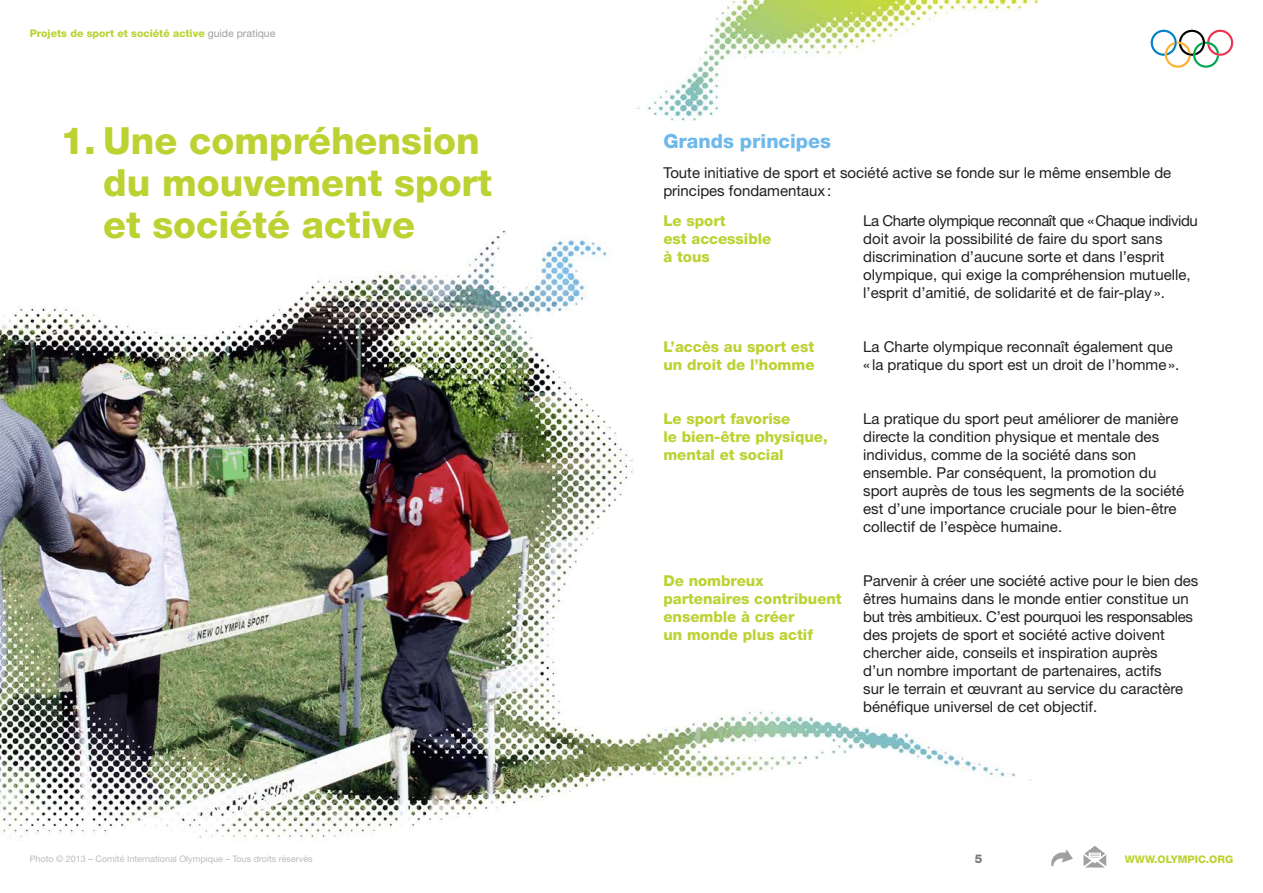
<style>
.page{position:relative;width:1263px;height:893px;background:#fff}
.page>*{position:absolute;margin:0;border:0;box-sizing:border-box;transform-origin:0 0}
.t1{font:800 37.5px/42px "Helvetica Neue LT Std";color:#bcd232}
.t2{font:800 19.5px "Helvetica Neue LT Std";color:#6eb8eb}
.t3{font:15px/18px "Helvetica Neue LT Std";color:#231f20}
.t4{font:800 15px/18px "Helvetica Neue LT Std";color:#bcd232}
.t5{font:800 12px "Helvetica Neue LT Std";color:#777776}
.t6{font:800 10.5px "Helvetica Neue LT Std";color:#bcd232}
.t7{font:9px "Helvetica Neue LT Std";color:#bbb}
.s1{font-weight:400;color:#a0a09f}
</style>
<div class="page">
<img style="left:0;top:0;width:1234px;height:868px">
<svg style="left:1151px;top:30px;width:82px;height:38px"></svg>
<svg style="left:1083px;top:846px;width:23px;height:21px"></svg>
<svg style="left:1051px;top:849px;width:22px;height:17px"></svg>
<p class="t6" style="left:30px;top:27px;width:247px">Projets de sport et société active <span class="s1">guide pratique</span></p>
<h1 class="t1" style="left:103px;top:119px;width:390px;text-indent:-43px">1. Une compréhension du mouvement sport et société active</h1>
<h2 class="t2" style="left:663px;top:129px;width:169px">Grands principes</h2>
<p class="t3" style="left:663px;top:163px;width:509px">Toute initiative de sport et société active se fonde sur le même ensemble de principes fondamentaux:</p>
<p class="t3" style="left:863px;top:211px;width:336px">La Charte olympique reconnaît que «Chaque individu doit avoir la possibilité de faire du sport sans discrimination d’aucune sorte et dans l’esprit olympique, qui exige la compréhension mutuelle, l’esprit d’amitié, de solidarité et de fair-play ».</p>
<p class="t3" style="left:863px;top:337px;width:318px">La Charte olympique reconnaît également que « la pratique du sport est un droit de l’homme».</p>
<p class="t4" style="left:663px;top:211px;width:110px">Le sport<br>est accessible à tous</p>
<p class="t4" style="left:663px;top:337px;width:153px">L’accès au sport est un droit de l’homme</p>
<p class="t7" style="left:30px;top:853px;width:284px">Photo © 2013 – Comité International Olympique – Tous droits réservés</p>
<p class="t4" style="left:663px;top:409px;width:166px">Le sport favorise<br>le bien-être physique, mental et social</p>
<p class="t4" style="left:663px;top:571px;width:180px">De nombreux partenaires contribuent ensemble à créer<br>un monde plus actif</p>
<p class="t3" style="left:863px;top:409px;width:322px">La pratique du sport peut améliorer de manière directe la condition physique et mentale des individus, comme de la société dans son ensemble. Par conséquent, la promotion du sport auprès de tous les segments de la société est d’une importance cruciale pour le bien-être collectif de l’espèce humaine.</p>
<p class="t3" style="left:863px;top:571px;width:336px">Parvenir à créer une société active pour le bien des êtres humains dans le monde entier constitue un but très ambitieux. C’est pourquoi les responsables des projets de sport et société active doivent chercher aide, conseils et inspiration auprès<br>d’un nombre important de partenaires, actifs<br>sur le terrain et œuvrant au service du caractère bénéfique universel de cet objectif.</p>
<p class="t5" style="left:975px;top:852px;width:9px">5</p>
<p class="t6" style="left:1125px;top:853px;width:110px">WWW.OLYMPIC.ORG</p>
</div>
